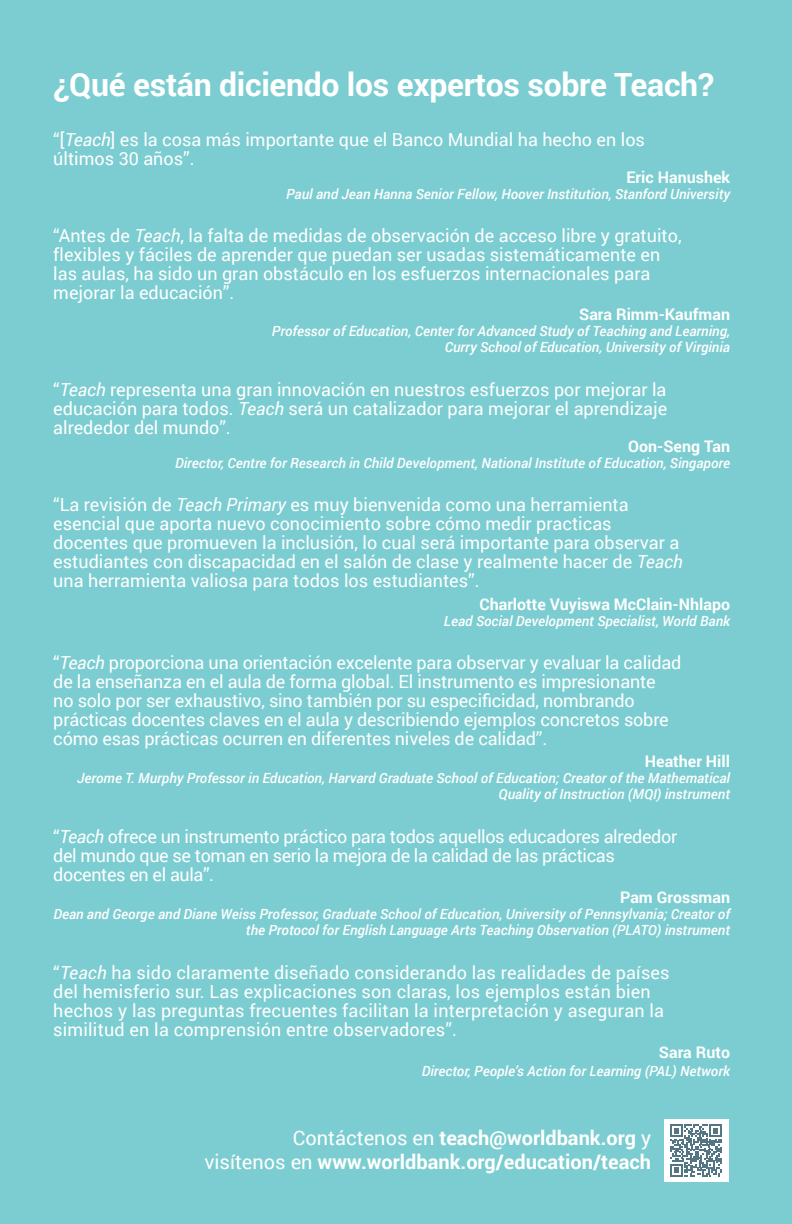
<style>
.page{position:relative;width:792px;height:1224px;background:#7ccdd1}
.page>*{position:absolute;margin:0;border:0;box-sizing:border-box;transform-origin:0 0}
.back_cover{font:700 32px "Roboto";letter-spacing:-.01em;color:#fff}
.behavior_name_descri{font:700 20px "Roboto";color:#fff}
.back_cover-2{font:18px/19px "Roboto";color:#fff}
.back_cover-3{font:18px/19px "Roboto";letter-spacing:-.02em;color:#fff}
.back_cover_name{font:700 16px "Roboto";color:#fff}
.back_cover_title{font:italic 500 14px/16px "Roboto";color:#fff;text-align:right}
.s1{font-style:italic}
.s2{font-weight:400}
</style>
<div class="page">
<div style="left:664px;top:1119px;width:65px;height:63px;background:#fff"></div>
<svg style="left:670px;top:1124px;width:52px;height:52px"></svg>
<p class="back_cover" style="left:53px;top:62px;width:662px">¿Qué están diciendo los expertos sobre Teach?</p>
<p class="back_cover-2" style="left:53px;top:129px;width:593px">“[<span class="s1">Teach</span>] es la cosa más importante que el Banco Mundial ha hecho en los últimos 30 años”.</p>
<p class="back_cover_name" style="left:626px;top:166px;width:105px">Eric Hanushek</p>
<p class="back_cover_title" style="left:286px;top:185px;width:445px">Paul and Jean Hanna Senior Fellow, Hoover Institution, Stanford University</p>
<p class="back_cover-2" style="left:53px;top:226px;width:630px">“Antes de <span class="s1">Teach</span>, la falta de medidas de observación de acceso libre y gratuito, flexibles y fáciles de aprender que puedan ser usadas sistemáticamente en las aulas, ha sido un gran obstáculo en los esfuerzos internacionales para mejorar la educación”.</p>
<p class="back_cover_name" style="left:579px;top:303px;width:152px">Sara Rimm-Kaufman</p>
<p class="back_cover_title" style="left:272px;top:323px;width:460px">Professor of Education, Center for Advanced Study of Teaching and Learning,<br>Curry School of Education, University of Virginia</p>
<p class="back_cover-2" style="left:53px;top:379px;width:616px;text-align:justify">“<span class="s1">Teach</span> representa una gran innovación en nuestros esfuerzos por mejorar la educación para todos. <span class="s1">Teach</span> será un catalizador para mejorar el aprendizaje alrededor del mundo”.</p>
<p class="back_cover_name" style="left:628px;top:435px;width:103px">Oon-Seng Tan</p>
<p class="back_cover_title" style="left:175px;top:454px;width:557px">Director, Centre for Research in Child Development, National Institute of Education, Singapore</p>
<p class="back_cover-2" style="left:53px;top:495px;width:631px">“La revisión de <span class="s1">Teach Primary</span> es muy bienvenida como una herramienta esencial que aporta nuevo conocimiento sobre cómo medir practicas docentes que promueven la inclusión, lo cual será importante para observar a estudiantes con discapacidad en el salón de clase y realmente hacer de <span class="s1">Teach </span>una herramienta valiosa para todos los estudiantes”.</p>
<p class="back_cover_name" style="left:480px;top:593px;width:252px">Charlotte Vuyiswa McClain-Nhlapo</p>
<p class="back_cover_title" style="left:444px;top:612px;width:288px">Lead Social Development Specialist, World Bank</p>
<p class="back_cover-2" style="left:53px;top:653px;width:630px">“<span class="s1">Teach</span> proporciona una orientación excelente para observar y evaluar la calidad de la enseñanza en el aula de forma global. El instrumento es impresionante<br>no solo por ser exhaustivo, sino también por su especificidad, nombrando prácticas docentes claves en el aula y describiendo ejemplos concretos sobre cómo esas prácticas ocurren en diferentes niveles de calidad”.</p>
<p class="back_cover_name" style="left:645px;top:750px;width:87px">Heather Hill</p>
<p class="back_cover_title" style="left:77px;top:770px;width:654px">Jerome T. Murphy Professor in Education, Harvard Graduate School of Education; Creator of the Mathematical<br>Quality of Instruction (MQI) instrument</p>
<p class="back_cover-3" style="left:53px;top:826px;width:625px">“<span class="s1">Teach</span> ofrece un instrumento práctico para todos aquellos educadores alrededor del mundo que se toman en serio la mejora de la calidad de las prácticas docentes en el aula”.</p>
<p class="back_cover_name" style="left:620px;top:886px;width:112px">Pam Grossman</p>
<p class="back_cover_title" style="left:53px;top:906px;width:678px">Dean and George and Diane Weiss Professor, Graduate School of Education, University of Pennsylvania; Creator of the Protocol for English Language Arts Teaching Observation (PLATO) instrument</p>
<p class="back_cover-2" style="left:53px;top:962px;width:618px">“<span class="s1">Teach</span> ha sido claramente diseñado considerando las realidades de países del hemisferio sur. Las explicaciones son claras, los ejemplos están bien hechos y las preguntas frecuentes facilitan la interpretación y aseguran la similitud en la comprensión entre observadores”.</p>
<p class="back_cover_name" style="left:659px;top:1041px;width:73px">Sara Ruto</p>
<p class="back_cover_title" style="left:422px;top:1063px;width:310px">Director, People’s Action for Learning (PAL) Network</p>
<p class="behavior_name_descri" style="left:293px;top:1124px;width:360px"><span class="s2">Contáctenos en</span> teach@worldbank.org <span class="s2">y</span></p>
<p class="behavior_name_descri" style="left:204px;top:1148px;width:448px"><span class="s2">visítenos en</span> www.worldbank.org/education/teach</p>
</div>
